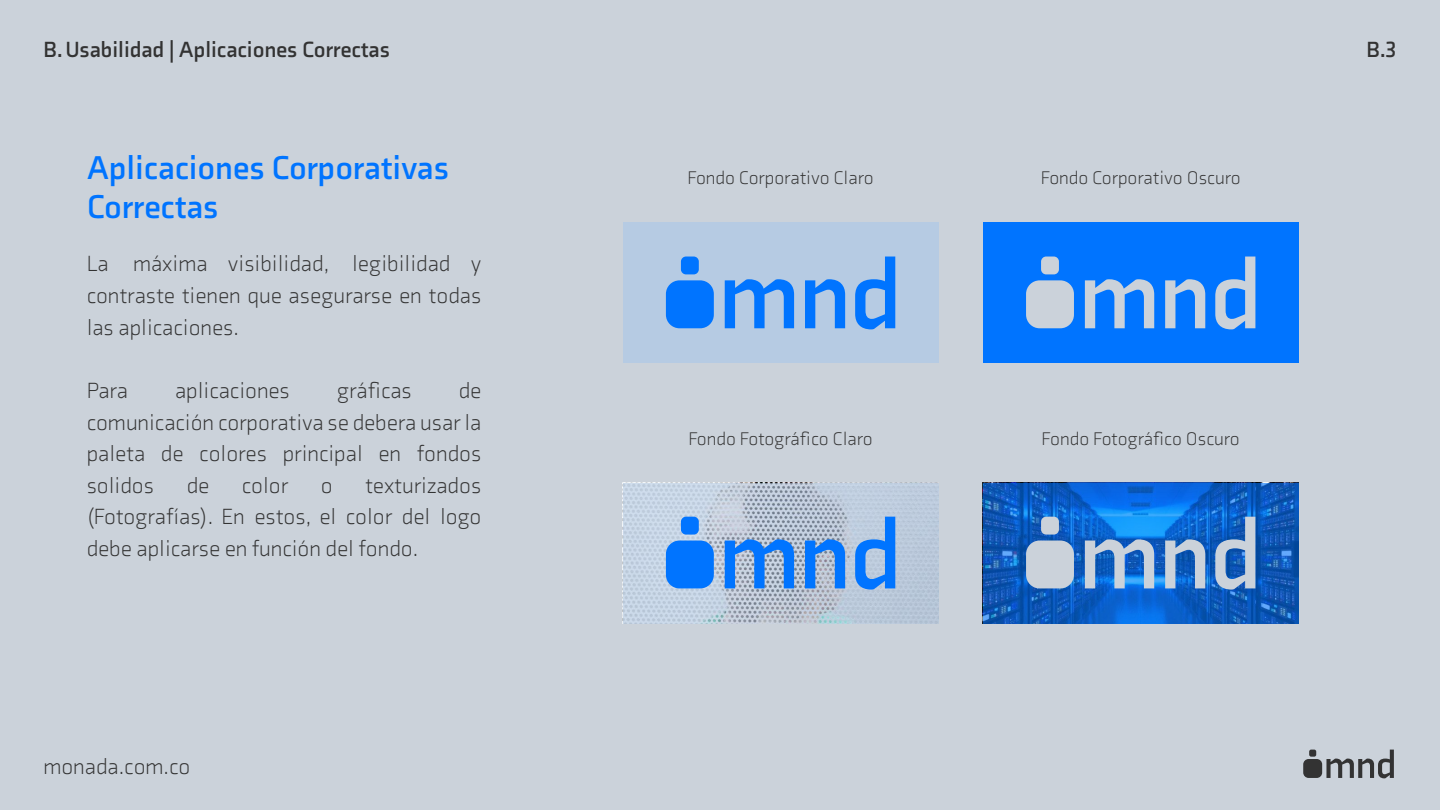
<style>
.page{position:relative;width:1440px;height:810px;background:#cbd2da}
.page>*{position:absolute;margin:0;border:0;box-sizing:border-box;transform-origin:0 0}
.t1{font:700 33.75px/39.2px "Axia";color:#0074ff}
.t2{font:300 22.5px/31.7px "Axia";color:#333;text-align:justify}
.t3{font:700 22.5px "Axia";color:#333}
.t4{font:300 18.75px "Axia";color:#333}
</style>
<div class="page">
<svg style="left:1326px;top:750px;width:68px;height:28px"></svg>
<div style="left:1303px;top:759px;width:19px;height:19px;background:#333;border-radius:5px"></div>
<div style="left:1309px;top:750px;width:7px;height:7px;background:#333;border-radius:2px"></div>
<div style="left:623px;top:223px;width:316px;height:140px;background:#b6cbe3"></div>
<div style="left:983px;top:223px;width:316px;height:140px;background:#0074ff"></div>
<svg style="left:725px;top:279px;width:69px;height:49px"></svg>
<svg style="left:805px;top:279px;width:40px;height:49px"></svg>
<svg style="left:855px;top:257px;width:40px;height:72px"></svg>
<div style="left:666px;top:280px;width:48px;height:48px;background:#0074ff;border-radius:14px"></div>
<div style="left:681px;top:257px;width:18px;height:17px;background:#0074ff;border-radius:5px"></div>
<svg style="left:1085px;top:279px;width:69px;height:49px"></svg>
<svg style="left:1165px;top:279px;width:40px;height:49px"></svg>
<svg style="left:1215px;top:257px;width:40px;height:72px"></svg>
<div style="left:1026px;top:280px;width:48px;height:48px;background:#cbd2da;border-radius:14px"></div>
<div style="left:1041px;top:257px;width:18px;height:17px;background:#cbd2da;border-radius:5px"></div>
<svg style="left:623px;top:483px;width:316px;height:140px;fill:#bfcddd"></svg>
<svg style="left:983px;top:483px;width:316px;height:140px"></svg>
<svg style="left:725px;top:539px;width:69px;height:49px"></svg>
<svg style="left:805px;top:539px;width:40px;height:49px"></svg>
<svg style="left:855px;top:517px;width:40px;height:73px"></svg>
<div style="left:666px;top:541px;width:48px;height:47px;background:#0074ff;border-radius:14px"></div>
<div style="left:681px;top:517px;width:18px;height:18px;background:#0074ff;border-radius:5px"></div>
<svg style="left:1085px;top:539px;width:69px;height:49px"></svg>
<svg style="left:1165px;top:539px;width:40px;height:49px"></svg>
<svg style="left:1215px;top:517px;width:40px;height:73px"></svg>
<div style="left:1026px;top:541px;width:48px;height:47px;background:#cbd2da;border-radius:14px"></div>
<div style="left:1041px;top:517px;width:18px;height:18px;background:#cbd2da;border-radius:5px"></div>
<p class="t3" style="left:43px;top:36px;width:348px">B. Usabilidad | Aplicaciones Correctas</p>
<p class="t3" style="left:1367px;top:36px;width:31px">B.3</p>
<h1 class="t1" style="left:87px;top:148px;width:364px">Aplicaciones Corporativas<br>Correctas</h1>
<p class="t2" style="left:87px;top:248px;width:396px">La máxima visibilidad, legibilidad y contraste tienen que asegurarse en todas las aplicaciones.</p>
<p class="t2" style="left:87px;top:374px;width:43px">Para</p>
<p class="t2" style="left:175px;top:374px;width:116px">aplicaciones</p>
<p class="t2" style="left:337px;top:374px;width:77px">gráficas</p>
<p class="t2" style="left:87px;top:374px;width:396px;text-indent:372px">de comunicación corporativa se debera usar la paleta de colores principal en fondos solidos</p>
<p class="t2" style="left:87px;top:469px;width:396px;text-indent:278px">texturizados (Fotografías). En estos, el color del logo debe aplicarse en función del fondo.</p>
<p class="t2" style="left:187px;top:469px;width:24px">de</p>
<p class="t2" style="left:242px;top:469px;width:48px">color</p>
<p class="t2" style="left:321px;top:469px;width:13px">o</p>
<p class="t2" style="left:43px;top:750px;width:149px">monada.com.co</p>
<p class="t4" style="left:687px;top:167px;width:188px">Fondo Corporativo Claro</p>
<p class="t4" style="left:1041px;top:167px;width:201px">Fondo Corporativo Oscuro</p>
<p class="t4" style="left:688px;top:427px;width:186px">Fondo Fotográfico Claro</p>
<p class="t4" style="left:1042px;top:427px;width:200px">Fondo Fotográfico Oscuro</p>
</div>
